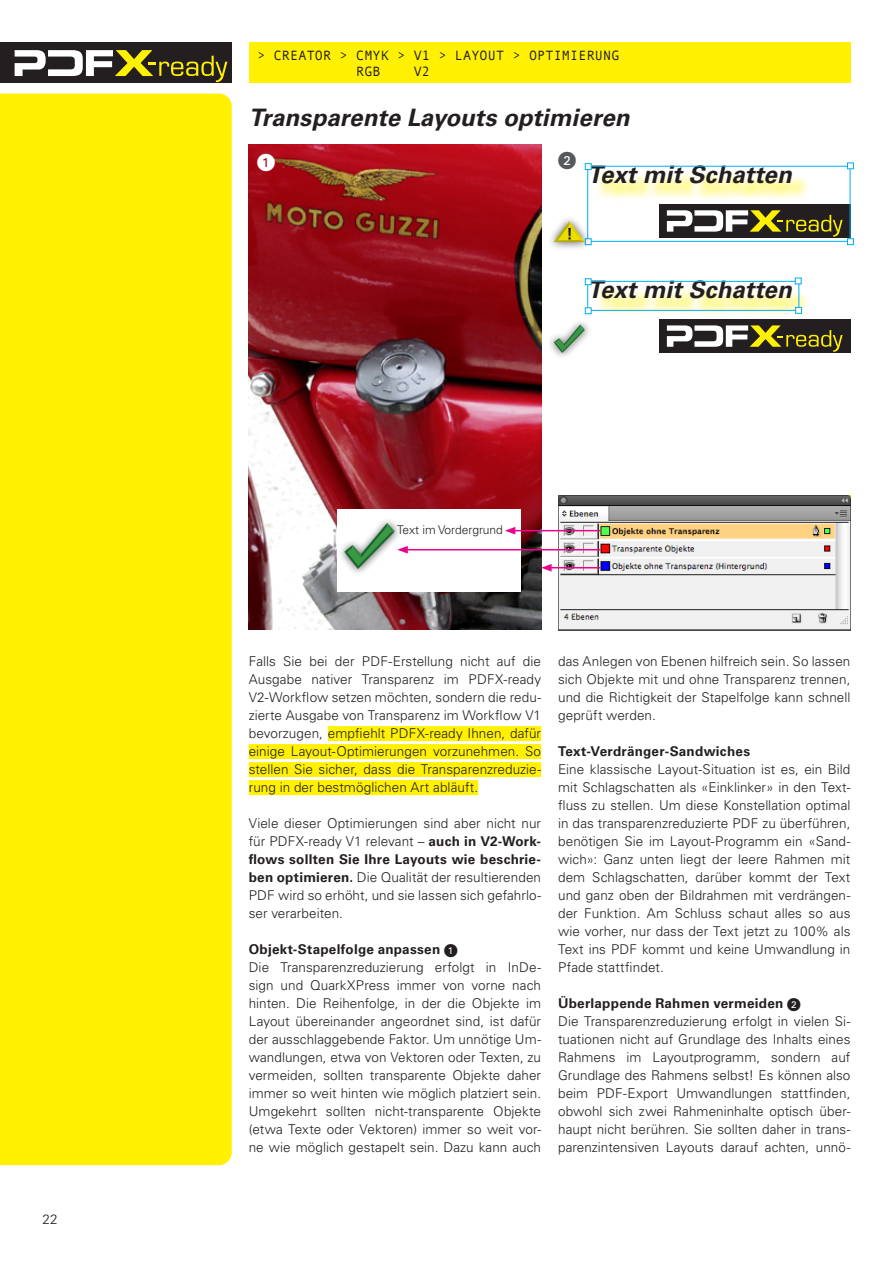
<style>
.page{position:relative;width:893px;height:1263px;background:#fff}
.page>*{position:absolute;margin:0;border:0;box-sizing:border-box;transform-origin:0 0}
.t1{font:italic 700 24px "Univers LT Std";color:#231f20}
.t2{font:18px "Deco Numbers LH Circle";color:#fff}
.t3{font:18px "Deco Numbers LH Circle";color:#57585a}
.t4{font:300 13.5px/18px "Univers LT Std";letter-spacing:.005em;color:#231f20;text-align:justify}
.t5{font:13.5px/16.2px "Andale Mono";letter-spacing:.01em;color:#231f20}
.t6{font:700 13.5px "Univers LT Std";letter-spacing:.02em;color:#231f20}
.t7{font:300 12px "Univers LT Std";color:#231f20}
.s1{font-weight:700}
.s2{font-family:"Deco Numbers LH Circle";font-weight:400}
</style>
<div class="page">
<div style="left:0;top:94px;width:232px;height:1071px;background:#fff101"></div>
<div style="left:0;top:43px;width:232px;height:40px;background:#231f20"></div>
<svg style="left:15px;top:50px;width:212px;height:32px"></svg>
<div style="left:249px;top:43px;width:601px;height:40px;background:#fff101"></div>
<div style="left:328px;top:726px;width:213px;height:15px;background:#fff101"></div>
<div style="left:249px;top:744px;width:292px;height:15px;background:#fff101"></div>
<div style="left:249px;top:762px;width:292px;height:15px;background:#fff101"></div>
<div style="left:249px;top:780px;width:229px;height:15px;background:#fff101"></div>
<img style="left:558px;top:495px;width:292px;height:135px">
<img style="left:249px;top:144px;width:292px;height:485px">
<div style="left:659px;top:204px;width:191px;height:34px;background:#231f20"></div>
<svg style="left:667px;top:210px;width:176px;height:27px"></svg>
<div style="left:659px;top:319px;width:191px;height:34px;background:#231f20"></div>
<svg style="left:667px;top:325px;width:176px;height:27px"></svg>
<div style="left:338px;top:509px;width:183px;height:83px;background:#fff"></div>
<div style="left:337px;top:516px;width:65px;height:60px;background:#231f20;opacity:.75"></div>
<hr style="left:549px;top:567px;width:51px;height:1px;background:#ed028c">
<svg style="left:541px;top:564px;width:11px;height:7px"></svg>
<hr style="left:405px;top:549px;width:195px;height:1px;background:#ed028c">
<svg style="left:344px;top:523px;width:64px;height:46px"></svg>
<hr style="left:513px;top:530px;width:87px;height:1px;background:#ed028c">
<svg style="left:505px;top:527px;width:10px;height:7px"></svg>
<div style="left:594px;top:168px;width:216px;height:34px;background:#fff101;opacity:.75"></div>
<div style="left:594px;top:283px;width:216px;height:34px;background:#fff101;opacity:.75"></div>
<div style="left:587px;top:166px;width:263px;height:76px;border:1px solid #00aeef"></div>
<div style="left:587px;top:281px;width:212px;height:30px;border:1px solid #00aeef"></div>
<div style="left:585px;top:163px;width:7px;height:7px;background:#fff;border:1px solid #00aeef"></div>
<div style="left:585px;top:278px;width:7px;height:7px;background:#fff;border:1px solid #00aeef"></div>
<div style="left:585px;top:307px;width:7px;height:7px;background:#fff;border:1px solid #00aeef"></div>
<div style="left:847px;top:238px;width:7px;height:7px;background:#fff;border:1px solid #00aeef"></div>
<div style="left:795px;top:307px;width:7px;height:7px;background:#fff;border:1px solid #00aeef"></div>
<div style="left:847px;top:162px;width:7px;height:7px;background:#fff;border:1px solid #00aeef"></div>
<svg style="left:795px;top:278px;width:6px;height:6px"></svg>
<div style="left:546px;top:317px;width:46px;height:43px;background:#231f20;opacity:.75"></div>
<svg style="left:554px;top:325px;width:31px;height:28px"></svg>
<div style="left:547px;top:214px;width:45px;height:36px;background:#231f20;opacity:.75"></div>
<svg style="left:554px;top:221px;width:31px;height:21px"></svg>
<p class="t4" style="left:43px;top:1210px;width:17px">22</p>
<p class="t5" style="left:356px;top:46px;width:265px;text-indent:-99px">&gt; CREATOR &gt; CMYK &gt; V1 &gt; LAYOUT &gt; OPTIMIERUNG<br>RGB</p>
<p class="t5" style="left:414px;top:62px;width:18px">V2</p>
<h1 class="t1" style="left:249px;top:103px;width:382px">Transparente Layouts optimieren</h1>
<h2 class="t2" style="left:257px;top:153px;width:19px">U</h2>
<h2 class="t3" style="left:558px;top:152px;width:19px">V</h2>
<h1 class="t1" style="left:587px;top:161px;width:206px">Text mit Schatten</h1>
<h1 class="t1" style="left:587px;top:276px;width:206px">Text mit Schatten</h1>
<p class="t7" style="left:397px;top:523px;width:107px">Text im Vordergrund</p>
<p class="t4" style="left:249px;top:652px;width:294px">Falls Sie bei der PDF-Erstellung nicht auf die Ausgabe nativer Transparenz im PDFX-ready V2-Workflow setzen möchten, sondern die redu&shy;zierte Ausgabe von Transparenz im Workflow V1 bevorzugen, empfiehlt PDFX-ready Ihnen, dafür einige Layout-Optimierungen vorzunehmen. So stellen Sie sicher, dass die Transparenzreduzie&shy;rung in der bestmöglichen Art abläuft.</p>
<p class="t4" style="left:249px;top:814px;width:294px">Viele dieser Optimierungen sind aber nicht nur für PDFX-ready V1 relevant – <span class="s1">auch in V2-Work&shy;flows sollten Sie Ihre Layouts wie beschrie&shy;ben optimieren.</span> Die Qualität der resultierenden PDF wird so erhöht, und sie lassen sich gefahrlo&shy;ser verarbeiten.</p>
<p class="t4" style="left:249px;top:940px;width:294px;text-align:left"><span class="s1">Objekt-Stapelfolge anpassen</span> <span class="s2">U<br></span>Die Transparenzreduzierung erfolgt in InDe&shy;sign und QuarkXPress immer von vorne nach hinten. Die Reihenfolge, in der die Objekte im Layout übereinander angeordnet sind, ist dafür der ausschlaggebende Faktor. Um unnötige Um&shy;wandlungen, etwa von Vektoren oder Texten, zu vermeiden, sollten transparente Objekte daher immer so weit hinten wie möglich platziert sein.<br>Umgekehrt sollten nicht-transparente Objekte (etwa Texte oder Vektoren) immer so weit vor&shy;ne wie möglich gestapelt sein. Dazu kann auch</p>
<p class="t4" style="left:558px;top:652px;width:294px">das Anlegen von Ebenen hilfreich sein. So lassen sich Objekte mit und ohne Transparenz trennen, und die Richtigkeit der Stapelfolge kann schnell geprüft werden.</p>
<p class="t6" style="left:558px;top:743px;width:193px">Text-Verdränger-Sandwiches</p>
<p class="t4" style="left:558px;top:760px;width:294px">Eine klassische Layout-Situation ist es, ein Bild mit Schlagschatten als «Einklinker» in den Text&shy;fluss zu stellen. Um diese Konstellation optimal in das transparenzreduzierte PDF zu überführen, benötigen Sie im Layout-Programm ein «Sand&shy;wich»: Ganz unten liegt der leere Rahmen mit dem Schlagschatten, darüber kommt der Text und ganz oben der Bildrahmen mit verdrängen&shy;der Funktion. Am Schluss schaut alles so aus wie vorher, nur dass der Text jetzt zu 100% als Text ins PDF kommt und keine Umwandlung in Pfade stattfindet.</p>
<p class="t4" style="left:558px;top:994px;width:294px;text-align:left"><span class="s1">Überlappende Rahmen vermeiden</span> <span class="s2">V<br></span>Die Transparenzreduzierung erfolgt in vielen Si&shy;tuationen nicht auf Grundlage des Inhalts eines Rahmens im Layoutprogramm, sondern auf Grundlage des Rahmens selbst! Es können also beim PDF-Export Umwandlungen stattfinden, obwohl sich zwei Rahmeninhalte optisch über&shy;haupt nicht berühren. Sie sollten daher in trans&shy;parenzintensiven Layouts darauf achten, unnö-</p>
</div>
